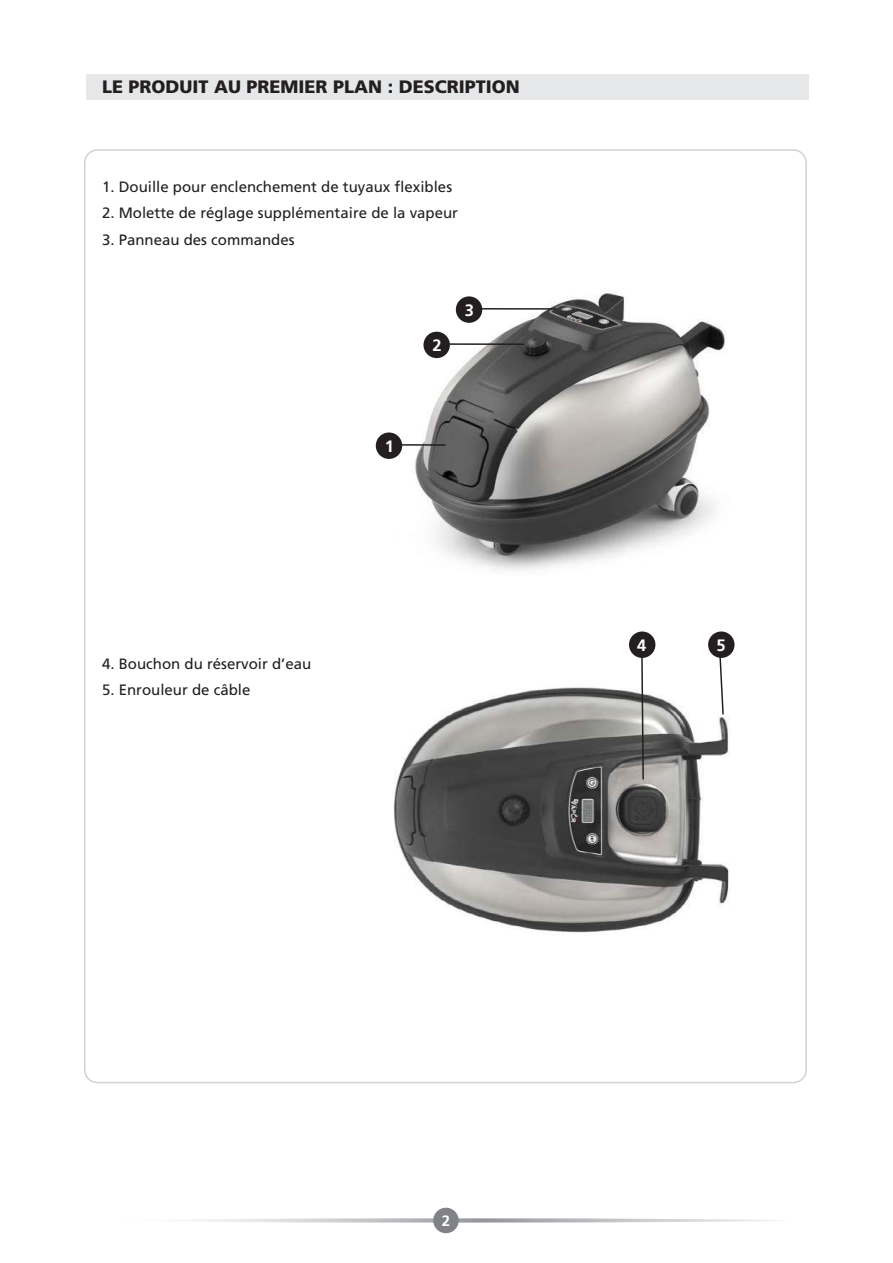
<style>
.page{position:relative;width:893px;height:1263px;background:#fff}
.page>*{position:absolute;margin:0;border:0;box-sizing:border-box;transform-origin:0 0}
.t1{font:900 18px "Frutiger LT Std";color:#231f20}
.t2{font:700 16.5px "Frutiger LT Std";color:#fff}
.t3{font:15px "Frutiger LT Std";color:#231f20}
.t4{font:700 15px "Frutiger LT Std";color:#fff}
</style>
<div class="page">
<img style="left:393px;top:636px;width:342px;height:297px">
<img style="left:375px;top:292px;width:351px;height:278px">
<div style="left:376px;top:432px;width:26px;height:27px;background:#231f20;border-radius:50%"></div>
<hr style="left:401px;top:444px;width:44px;height:2px;background:#231f20">
<div style="left:423px;top:332px;width:27px;height:26px;background:#231f20;border-radius:50%"></div>
<hr style="left:449px;top:343px;width:75px;height:2px;background:#231f20">
<div style="left:456px;top:296px;width:26px;height:27px;background:#231f20;border-radius:50%"></div>
<hr style="left:482px;top:308px;width:74px;height:2px;background:#231f20">
<div style="left:629px;top:631px;width:26px;height:27px;background:#231f20;border-radius:50%"></div>
<svg style="left:640px;top:657px;width:5px;height:124px"></svg>
<div style="left:708px;top:631px;width:26px;height:27px;background:#231f20;border-radius:50%"></div>
<svg style="left:719px;top:657px;width:6px;height:59px"></svg>
<svg style="left:198px;top:1218px;width:584px;height:4px"></svg>
<div style="left:433px;top:1208px;width:26px;height:25px;background:#808285;border-radius:50%"></div>
<div style="left:86px;top:74px;width:723px;height:26px;background:#e6e7e9"></div>
<p class="t1" style="left:102px;top:76px;width:419px">LE PRODUIT AU PREMIER PLAN : DESCRIPTION</p>
<p class="t3" style="left:102px;top:178px;width:352px">1. Douille pour enclenchement de tuyaux flexibles</p>
<p class="t3" style="left:102px;top:204px;width:357px">2. Molette de réglage supplémentaire de la vapeur</p>
<p class="t3" style="left:102px;top:231px;width:194px">3. Panneau des commandes</p>
<p class="t2" style="left:385px;top:437px;width:11px">1</p>
<p class="t2" style="left:432px;top:336px;width:11px">2</p>
<p class="t2" style="left:465px;top:301px;width:11px">3</p>
<p class="t3" style="left:102px;top:655px;width:211px">4. Bouchon du réservoir d’eau</p>
<p class="t3" style="left:102px;top:681px;width:150px">5. Enrouleur de câble</p>
<p class="t2" style="left:637px;top:636px;width:11px">4</p>
<p class="t2" style="left:716px;top:636px;width:11px">5</p>
<p class="t4" style="left:442px;top:1212px;width:10px">2</p>
</div>
